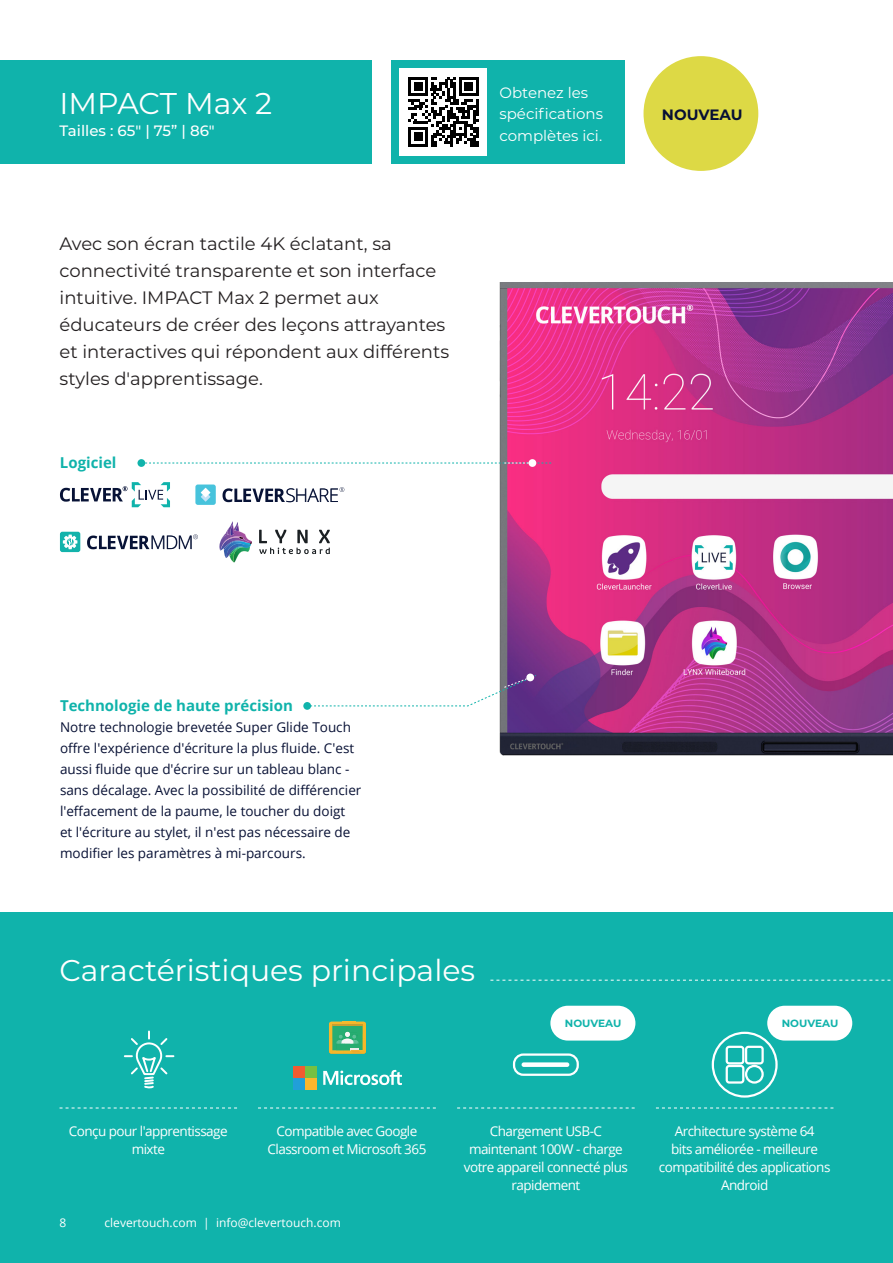
<style>
.page{position:relative;width:893px;height:1263px;background:#fff}
.page>*{position:absolute;margin:0;border:0;box-sizing:border-box;transform-origin:0 0}
.Title_White{font:30px "Montserrat";color:#fff}
.t1{font:300 18.9px "Open Sans";letter-spacing:-.05em;color:#071236}
.Intro_Paragraph_Black{font:18px/27px "Montserrat";color:#231f20}
.t2{font:15px/21.3px "Montserrat";color:#fff}
.Key_Insights_Title{font:700 15px "Open Sans";color:#10b3ab}
.t3{font:500 15px "Montserrat";color:#fff}
.t4{font:700 15px "Montserrat";color:#071034}
.Key_Insights_Text{font:13.5px/21px "Open Sans";color:#071034}
.Icon_Notes{font:13.5px/18px "Open Sans";letter-spacing:-.04em;color:#fff;text-align:center}
.Icon_Notes_White{font:13.5px/18px "Open Sans";letter-spacing:-.04em;color:#fff;text-align:center}
.t5{font:12px "Open Sans";color:#fff}
.t6{font:700 10.5px "Montserrat";color:#10b3ab}
</style>
<div class="page">
<img style="left:465px;top:282px;width:428px;height:474px">
<div style="left:303px;top:702px;width:8px;height:8px;background:#10b3ab;border-radius:50%"></div>
<div style="left:137px;top:459px;width:8px;height:8px;background:#10b3ab;border-radius:50%"></div>
<div style="left:0;top:60px;width:371px;height:103px;background:#10b3ab"></div>
<div style="left:391px;top:60px;width:233px;height:103px;background:#10b3ab"></div>
<div style="left:399px;top:68px;width:88px;height:88px;background:#fff"></div>
<svg style="left:408px;top:77px;width:70px;height:70px"></svg>
<hr style="left:408px;top:144px;width:20px;height:3px;background:#000">
<div style="left:414px;top:133px;width:8px;height:8px;background:#000"></div>
<svg style="left:145px;top:463px;width:406px;height:1px"></svg>
<div style="left:528px;top:459px;width:8px;height:8px;background:#fff;border-radius:50%"></div>
<div style="left:0;top:912px;width:893px;height:351px;background:#10b3ab"></div>
<svg style="left:490px;top:980px;width:401px;height:1px"></svg>
<svg style="left:60px;top:482px;width:110px;height:25px"></svg>
<svg style="left:223px;top:487px;width:121px;height:15px"></svg>
<div style="left:195px;top:484px;width:21px;height:21px;background:#47c3dc;border-radius:2px"></div>
<svg style="left:201px;top:492px;width:9px;height:10px"></svg>
<svg style="left:201px;top:488px;width:9px;height:9px"></svg>
<div style="left:60px;top:532px;width:20px;height:20px;background:#13b3ab;border-radius:2px"></div>
<svg style="left:63px;top:535px;width:14px;height:14px"></svg>
<svg style="left:87px;top:534px;width:111px;height:15px"></svg>
<svg style="left:259px;top:530px;width:71px;height:24px"></svg>
<svg style="left:219px;top:521px;width:33px;height:41px"></svg>
<svg style="left:457px;top:1107px;width:178px;height:1px"></svg>
<svg style="left:258px;top:1107px;width:178px;height:1px"></svg>
<svg style="left:60px;top:1107px;width:177px;height:1px"></svg>
<svg style="left:656px;top:1107px;width:177px;height:1px"></svg>
<svg style="left:512px;top:1053px;width:67px;height:23px"></svg>
<svg style="left:711px;top:1030px;width:68px;height:68px"></svg>
<svg style="left:123px;top:1030px;width:52px;height:59px"></svg>
<svg style="left:329px;top:1022px;width:37px;height:32px"></svg>
<div style="left:293px;top:1066px;width:11px;height:11px;background:#f15b31"></div>
<div style="left:305px;top:1066px;width:11px;height:11px;background:#77c042"></div>
<svg style="left:323px;top:1070px;width:79px;height:15px"></svg>
<div style="left:293px;top:1078px;width:11px;height:11px;background:#219fd9"></div>
<div style="left:305px;top:1078px;width:11px;height:11px;background:#fcb62c"></div>
<svg style="left:307px;top:675px;width:229px;height:32px"></svg>
<div style="left:526px;top:673px;width:8px;height:8px;background:#fff;border-radius:50%"></div>
<div style="left:643px;top:56px;width:115px;height:115px;background:#ddd945;border-radius:50%"></div>
<div style="left:767px;top:1006px;width:85px;height:34px;background:#fff;border-radius:17px"></div>
<div style="left:550px;top:1006px;width:85px;height:34px;background:#fff;border-radius:17px"></div>
<p class="Title_White" style="left:60px;top:82px;width:214px">IMPACT Max 2</p>
<p class="t3" style="left:60px;top:120px;width:157px">Tailles : 65" | 75” | 86"</p>
<p class="Intro_Paragraph_Black" style="left:60px;top:229px;width:391px">Avec son écran tactile 4K éclatant, sa connectivité transparente et son interface intuitive. IMPACT Max 2 permet aux éducateurs de créer des leçons attrayantes et interactives qui répondent aux différents styles d'apprentissage.</p>
<p class="Key_Insights_Title" style="left:60px;top:452px;width:58px">Logiciel</p>
<p class="t1" style="left:150px;top:529px;width:45px">MDM</p>
<p class="t1" style="left:285px;top:482px;width:55px">SHARE</p>
<p class="t2" style="left:499px;top:81px;width:105px">Obtenez les spécifications complètes ici.</p>
<p class="t4" style="left:662px;top:104px;width:82px">NOUVEAU</p>
<p class="Key_Insights_Title" style="left:60px;top:695px;width:234px">Technologie de haute précision</p>
<p class="Key_Insights_Text" style="left:60px;top:716px;width:303px">Notre technologie brevetée Super Glide Touch offre l'expérience d'écriture la plus fluide. C'est aussi fluide que d'écrire sur un tableau blanc - sans décalage. Avec la possibilité de différencier l'effacement de la paume, le toucher du doigt<br>et l'écriture au stylet, il n'est pas nécessaire de modifier les paramètres à mi-parcours.</p>
<p class="Title_White" style="left:60px;top:949px;width:417px">Caractéristiques principales</p>
<p class="t6" style="left:565px;top:1015px;width:58px">NOUVEAU</p>
<p class="t6" style="left:782px;top:1015px;width:58px">NOUVEAU</p>
<p class="Icon_Notes_White" style="left:69px;top:1122px;width:160px">Conçu pour l'apprentissage mixte</p>
<p class="Icon_Notes" style="left:659px;top:1122px;width:173px">Architecture système 64<br>bits améliorée - meilleure compatibilité des applications<br>Android</p>
<p class="Icon_Notes_White" style="left:267px;top:1122px;width:160px">Compatible avec Google<br>Classroom et Microsoft 365</p>
<p class="Icon_Notes" style="left:464px;top:1122px;width:166px">Chargement USB-C maintenant 100W - charge votre appareil connecté plus rapidement</p>
<p class="t5" style="left:60px;top:1214px;width:8px">8</p>
<p class="t5" style="left:105px;top:1214px;width:238px">clevertouch.com | info@clevertouch.com</p>
</div>
